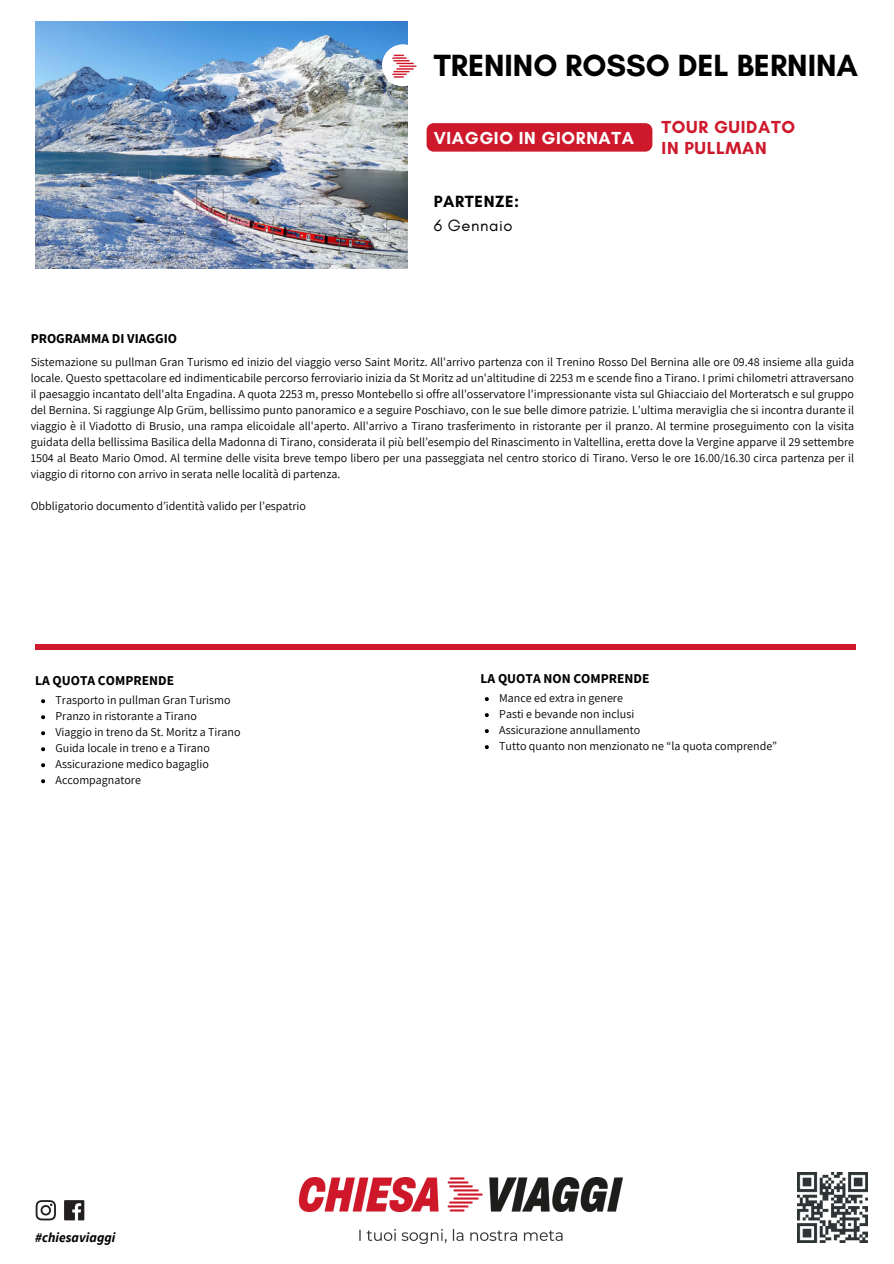
<style>
.page{position:relative;width:894px;height:1264px;background:#fff}
.page>*{position:absolute;margin:0;border:0;box-sizing:border-box;transform-origin:0 0}
.t1{font:700 31.2px "Glacial Indifference";color:#000}
.t2{font:700 17.7px/20.2px "Glacial Indifference";letter-spacing:.035em;color:#ce192c}
.t3{font:700 17.7px "Glacial Indifference";letter-spacing:.035em;color:#fff}
.t4{font:700 16.5px "Glacial Indifference";letter-spacing:.035em;color:#000}
.t5{font:16.5px "Glacial Indifference";letter-spacing:.035em;color:#000}
.t6{font:700 13.5px "Source Sans Pro";color:#000}
.t7{font:italic 700 13.5px "Source Sans Pro";letter-spacing:.005em;color:#000}
.t8{font:12px/16px "Assistant";color:#000;text-align:justify}
</style>
<div class="page">
<div style="left:35px;top:644px;width:820px;height:5px;background:#ce192c"></div>
<img style="left:35px;top:21px;width:372px;height:248px">
<div style="left:382px;top:44px;width:42px;height:42px;background:#fff;border-radius:50%"></div>
<img style="left:388px;top:54px;width:29px;height:27px">
<img style="left:298px;top:1177px;width:324px;height:65px">
<img style="left:797px;top:1172px;width:70px;height:70px">
<img style="left:35px;top:1200px;width:50px;height:21px">
<svg style="left:41px;top:699px;width:4px;height:4px"></svg>
<svg style="left:41px;top:715px;width:4px;height:4px"></svg>
<svg style="left:41px;top:731px;width:4px;height:4px"></svg>
<svg style="left:41px;top:747px;width:4px;height:4px"></svg>
<svg style="left:41px;top:763px;width:4px;height:4px"></svg>
<svg style="left:41px;top:779px;width:4px;height:4px"></svg>
<svg style="left:484px;top:697px;width:4px;height:4px"></svg>
<svg style="left:484px;top:713px;width:4px;height:4px"></svg>
<svg style="left:484px;top:729px;width:4px;height:4px"></svg>
<svg style="left:484px;top:745px;width:4px;height:4px"></svg>
<div style="left:426px;top:123px;width:226px;height:29px;background:#ce192c;border-radius:7px"></div>
<p class="t1" style="left:433px;top:46px;width:426px">TRENINO ROSSO DEL BERNINA</p>
<p class="t6" style="left:31px;top:329px;width:148px">PROGRAMMA DI VIAGGIO</p>
<p class="t3" style="left:433px;top:127px;width:202px">VIAGGIO IN GIORNATA</p>
<p class="t4" style="left:433px;top:191px;width:87px">PARTENZE:</p>
<p class="t5" style="left:433px;top:215px;width:81px">6 Gennaio</p>
<p class="t2" style="left:661px;top:117px;width:135px">TOUR GUIDATO<br>IN PULLMAN</p>
<p class="t8" style="left:31px;top:353px;width:824px">Sistemazione su pullman Gran Turismo ed inizio del viaggio verso Saint Moritz. All'arrivo partenza con il Trenino Rosso Del Bernina alle ore 09.48 insieme alla guida locale. Questo spettacolare ed indimenticabile percorso ferroviario inizia da St Moritz ad un'altitudine di 2253 m e scende fino a Tirano. I primi chilometri attraversano il paesaggio incantato dell'alta Engadina. A quota 2253 m, presso Montebello si offre all'osservatore l'impressionante vista sul Ghiacciaio del Morteratsch e sul gruppo del Bernina. Si raggiunge Alp Grüm, bellissimo punto panoramico e a seguire Poschiavo, con le sue belle dimore patrizie. L’ultima meraviglia che si incontra durante il viaggio è il Viadotto di Brusio, una rampa elicoidale all'aperto. All'arrivo a Tirano trasferimento in ristorante per il pranzo. Al termine proseguimento con la visita guidata della bellissima Basilica della Madonna di Tirano, considerata il più bell’esempio del Rinascimento in Valtellina, eretta dove la Vergine apparve il 29 settembre 1504 al Beato Mario Omod. Al termine delle visita breve tempo libero per una passeggiata nel centro storico di Tirano. Verso le ore 16.00/16.30 circa partenza per il viaggio di ritorno con arrivo in serata nelle località di partenza.</p>
<p class="t8" style="left:31px;top:497px;width:277px">Obbligatorio documento d’identità valido per l’espatrio</p>
<p class="t6" style="left:35px;top:671px;width:140px">LA QUOTA COMPRENDE</p>
<p class="t6" style="left:480px;top:670px;width:170px">LA QUOTA NON COMPRENDE</p>
<p class="t8" style="left:55px;top:691px;width:176px">Trasporto in pullman Gran Turismo</p>
<p class="t8" style="left:55px;top:707px;width:143px">Pranzo in ristorante a Tirano</p>
<p class="t8" style="left:55px;top:723px;width:186px">Viaggio in treno da St. Moritz a Tirano</p>
<p class="t8" style="left:55px;top:739px;width:156px">Guida locale in treno e a Tirano</p>
<p class="t8" style="left:55px;top:755px;width:155px">Assicurazione medico bagaglio</p>
<p class="t8" style="left:55px;top:771px;width:87px">Accompagnatore</p>
<p class="t7" style="left:35px;top:1228px;width:82px">#chiesaviaggi</p>
<p class="t8" style="left:499px;top:689px;width:125px">Mance ed extra in genere</p>
<p class="t8" style="left:499px;top:705px;width:136px">Pasti e bevande non inclusi</p>
<p class="t8" style="left:499px;top:721px;width:142px">Assicurazione annullamento</p>
<p class="t8" style="left:499px;top:737px;width:279px">Tutto quanto non menzionato ne “la quota comprende”</p>
</div>
